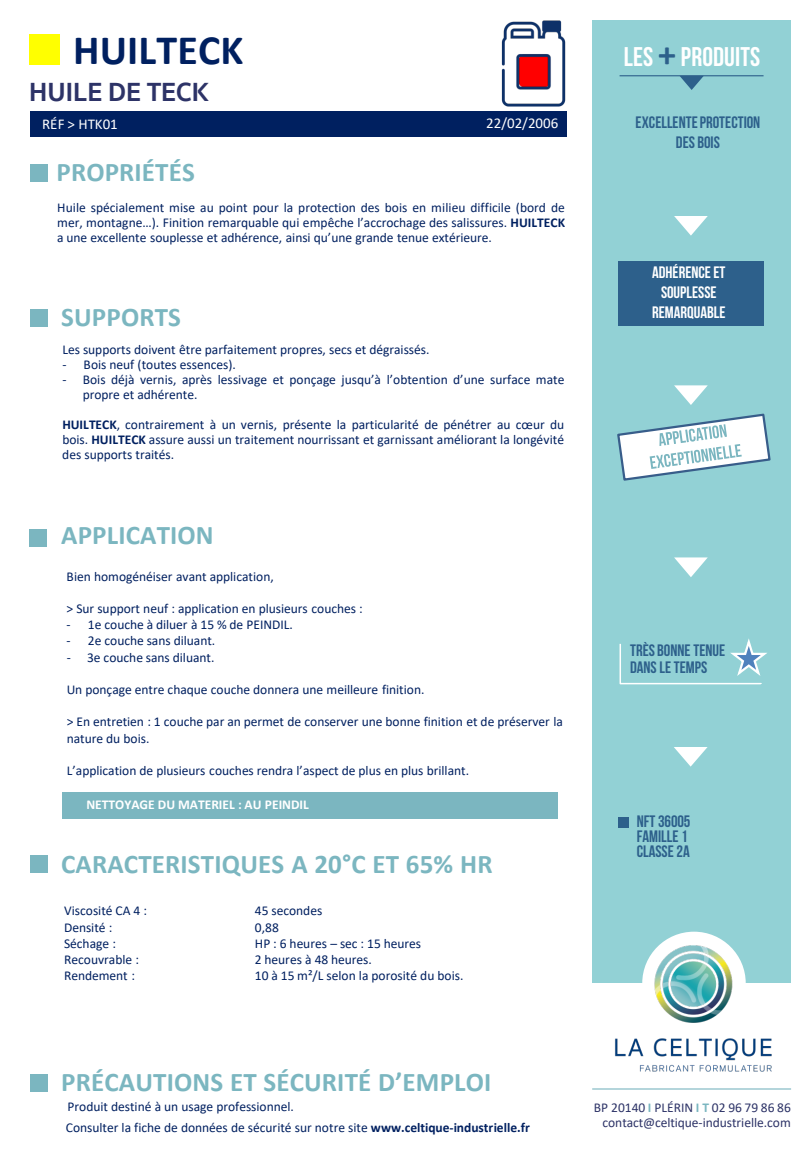
<style>
.page{position:relative;width:810px;height:1170px;background:#fff}
.page>*{position:absolute;margin:0;border:0;box-sizing:border-box;transform-origin:0 0}
.t1{font:700 42px "Calibri";letter-spacing:.005em;color:#002060}
.t2{font:700 27px "Calibri";letter-spacing:.005em;color:#7bb6c0}
.t3{font:27px "Bebas Neue";letter-spacing:.005em;color:#fff}
.t4{font:700 27px "Sukhumvit Set";color:#2d3367}
.t5{font:16.5px/19.8px "Bebas Neue";color:#2d608b;text-align:center}
.t6{font:16.5px/19.8px "Bebas Neue";color:#fff;text-align:center}
.t7{font:15px "Calibri";color:#fff}
.t8{font:13.5px/15px "Calibri";color:#002060;text-align:justify}
.t9{font:13.5px/15px "Calibri";color:#2d3367;text-align:right}
.t10{font:700 13.5px "Calibri";color:#fff}
.s1{font-weight:700}
.s2{font-family:"Calibri";font-weight:700;font-size:36px;color:#2d608b}
.s3{font-weight:700;color:#7bb6c0}
</style>
<div class="page">
<div style="left:592px;top:20px;width:199px;height:963px;background:#92d1d5"></div>
<div style="left:31px;top:112px;width:536px;height:25px;background:#002060"></div>
<div style="left:30px;top:34px;width:30px;height:31px;background:#ff0"></div>
<div style="left:63px;top:792px;width:495px;height:26px;background:#7bb6c0"></div>
<div style="left:30px;top:164px;width:18px;height:17px;background:#7bb6c0"></div>
<div style="left:30px;top:309px;width:17px;height:17px;background:#7bb6c0"></div>
<div style="left:30px;top:855px;width:18px;height:18px;background:#7bb6c0"></div>
<div style="left:30px;top:1074px;width:18px;height:18px;background:#7bb6c0"></div>
<hr style="left:620px;top:75px;width:144px;height:1px;background:#2d608b">
<svg style="left:680px;top:76px;width:24px;height:14px"></svg>
<svg style="left:674px;top:216px;width:34px;height:20px"></svg>
<div style="left:618px;top:261px;width:146px;height:64px;background:#2d608b"></div>
<svg style="left:674px;top:385px;width:34px;height:20px"></svg>
<svg style="left:617px;top:413px;width:154px;height:68px"></svg>
<svg style="left:674px;top:557px;width:34px;height:20px"></svg>
<svg style="left:619px;top:638px;width:148px;height:47px"></svg>
<div style="left:618px;top:818px;width:11px;height:10px;background:#2d608b"></div>
<hr style="left:592px;top:1088px;width:199px;height:2px;background:#7bb6c0">
<img style="left:599px;top:931px;width:190px;height:158px">
<div style="left:30px;top:529px;width:17px;height:17px;background:#7bb6c0"></div>
<svg style="left:674px;top:747px;width:34px;height:20px"></svg>
<img style="left:502px;top:20px;width:64px;height:87px">
<h1 class="t1" style="left:73px;top:20px;width:172px">HUILTECK</h1>
<p class="t4" style="left:29px;top:72px;width:181px">HUILE DE TECK</p>
<p class="t7" style="left:42px;top:114px;width:77px">RÉF &gt; HTK01</p>
<p class="t7" style="left:486px;top:113px;width:73px">22/02/2006</p>
<p class="t2" style="left:56px;top:153px;width:140px">PROPRIÉTÉS</p>
<p class="t8" style="left:57px;top:199px;width:509px">Huile spécialement mise au point pour la protection des bois en milieu difficile (bord de mer, montagne…). Finition remarquable qui empêche l’accrochage des salissures. <span class="s1">HUILTECK </span>a une excellente souplesse et adhérence, ainsi qu’une grande tenue extérieure.</p>
<p class="t2" style="left:61px;top:298px;width:121px">SUPPORTS</p>
<p class="t8" style="left:62px;top:342px;width:369px">Les supports doivent être parfaitement propres, secs et dégraissés.</p>
<p class="t8" style="left:62px;top:357px;width:175px">- Bois neuf (toutes essences).</p>
<p class="t8" style="left:83px;top:372px;width:483px;text-indent:-20px">- Bois déjà vernis, après lessivage et ponçage jusqu’à l’obtention d’une surface mate propre et adhérente.</p>
<p class="t8" style="left:62px;top:417px;width:503px"><span class="s1">HUILTECK</span>, contrairement à un vernis, présente la particularité de pénétrer au cœur du bois. <span class="s1">HUILTECK</span> assure aussi un traitement nourrissant et garnissant améliorant la longévité des supports traités.</p>
<p class="t2" style="left:61px;top:516px;width:154px">APPLICATION</p>
<p class="t8" style="left:67px;top:568px;width:209px">Bien homogénéiser avant application,</p>
<p class="t8" style="left:67px;top:601px;width:298px">&gt; Sur support neuf : application en plusieurs couches :</p>
<p class="t8" style="left:67px;top:617px;width:228px">- 1e couche à diluer à 15 % de PEINDIL.</p>
<p class="t8" style="left:67px;top:633px;width:150px">- 2e couche sans diluant.</p>
<p class="t8" style="left:67px;top:649px;width:149px">- 3e couche sans diluant.</p>
<p class="t8" style="left:67px;top:682px;width:359px">Un ponçage entre chaque couche donnera une meilleure finition.</p>
<p class="t8" style="left:67px;top:714px;width:498px;line-height:16.2px">&gt; En entretien : 1 couche par an permet de conserver une bonne finition et de préserver la nature du bois.</p>
<p class="t8" style="left:67px;top:763px;width:404px">L’application de plusieurs couches rendra l’aspect de plus en plus brillant.</p>
<p class="t10" style="left:86px;top:795px;width:224px">NETTOYAGE DU MATERIEL : AU PEINDIL</p>
<p class="t2" style="left:61px;top:845px;width:433px">CARACTERISTIQUES A 20°C ET 65% HR</p>
<p class="t8" style="left:64px;top:903px;width:85px">Viscosité CA 4 :</p>
<p class="t8" style="left:255px;top:903px;width:69px">45 secondes</p>
<p class="t8" style="left:64px;top:919px;width:50px">Densité :</p>
<p class="t8" style="left:255px;top:919px;width:25px">0,88</p>
<p class="t8" style="left:64px;top:935px;width:53px">Séchage :</p>
<p class="t8" style="left:255px;top:935px;width:168px">HP : 6 heures – sec : 15 heures</p>
<p class="t8" style="left:64px;top:952px;width:76px">Recouvrable :</p>
<p class="t8" style="left:255px;top:952px;width:118px">2 heures à 48 heures.</p>
<p class="t8" style="left:64px;top:968px;width:72px">Rendement :</p>
<p class="t8" style="left:255px;top:968px;width:210px">10 à 15 m²/L selon la porosité du bois.</p>
<p class="t3" style="left:624px;top:42px;width:138px">LES <span class="s2">+</span> PRODUITS</p>
<p class="t5" style="left:636px;top:113px;width:126px">EXCELLENTE PROTECTION<br>DES BOIS</p>
<p class="t6" style="left:652px;top:262px;width:75px">ADHÉRENCE ET<br>SOUPLESSE<br>REMARQUABLE</p>
<p class="t5" style="left:630px;top:642px;width:97px;line-height:16.4px;text-align:left">TRÈS BONNE TENUE<br>DANS LE TEMPS</p>
<p class="t5" style="left:637px;top:811px;width:55px">NFT 36005</p>
<p class="t5" style="left:637px;top:826px;width:53px">FAMILLE 1</p>
<p class="t5" style="left:637px;top:841px;width:54px">CLASSE 2A</p>
<p class="t2" style="left:61px;top:1063px;width:432px">PRÉCAUTIONS ET SÉCURITÉ D’EMPLOI</p>
<p class="t8" style="left:66px;top:1120px;width:466px">Consulter la fiche de données de sécurité sur notre site <span class="s1">www.celtique-industrielle.fr</span></p>
<p class="t8" style="left:68px;top:1098px;width:228px">Produit destiné à un usage professionnel.</p>
<p class="t9" style="left:594px;top:1100px;width:198px">BP 20140 <span class="s3">I</span> PLÉRIN <span class="s3">I T</span> 02 96 79 86 86 contact@celtique-industrielle.com</p>
</div>
